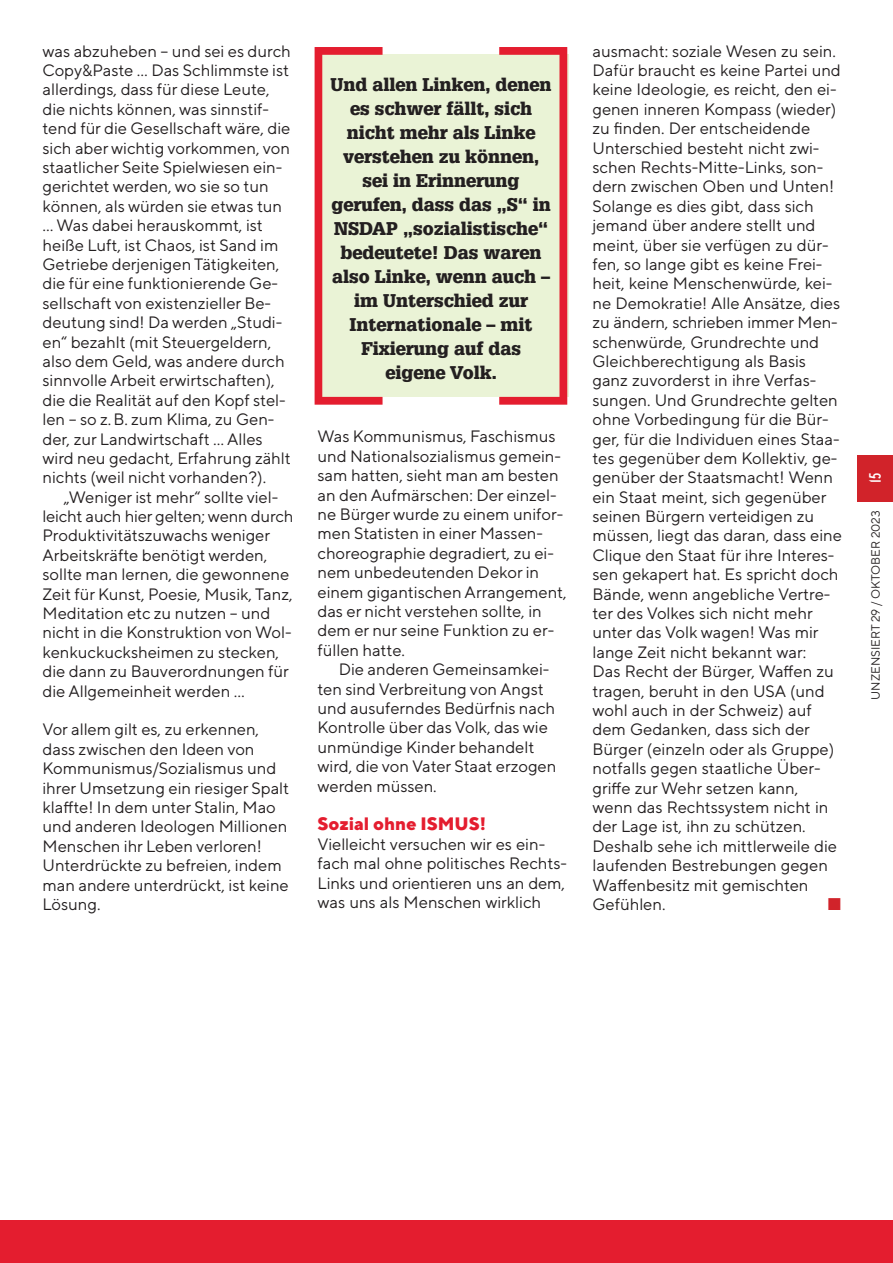
<style>
.page{position:relative;width:893px;height:1263px;background:#fff}
.page>*{position:absolute;margin:0;border:0;box-sizing:border-box;transform-origin:0 0}
.GSoE{font:100 388.8px "TT Norms Pro";color:#e41d2f}
.Zitat{font:900 18px/24px "Glypha";color:#231f20;text-align:center}
.Ü2{font:800 18px "TT Norms Pro";color:#e41d2f}
.GSoE-2{font:16.5px/19.4px "TT Norms Pro";color:#231f20}
.GSmE{font:16.5px/19.4px "TT Norms Pro";color:#231f20}
.t1{font:16.5px "Montebello Sans";color:#fff}
.t2{font:12px "TT Norms Pro";color:#231f20}
</style>
<div class="page">
<div style="left:857px;top:455px;width:36px;height:47px;background:#d1232a"></div>
<div style="left:0;top:1220px;width:893px;height:43px;background:#e41d2f"></div>
<div style="left:321px;top:54px;width:248px;height:343px;background:#eaf3d6"></div>
<p class="GSmE" style="left:43px;top:40px;width:250px">was abzuheben – und sei es durch Copy&amp;Paste ... Das Schlimmste ist allerdings, dass für diese Leute, die nichts können, was sinnstif&shy;tend für die Gesellschaft wäre, die sich aber wichtig vorkommen, von staatlicher Seite Spielwiesen ein&shy;gerichtet werden, wo sie so tun können, als würden sie etwas tun ... Was dabei herauskommt, ist heiße Luft, ist Chaos, ist Sand im Getriebe derjenigen Tätigkeiten, die für eine funktionierende Ge&shy;sellschaft von existenzieller Be&shy;deutung sind! Da werden „Studi&shy;en“ bezahlt (mit Steuergeldern, also dem Geld, was andere durch sinnvolle Arbeit erwirtschaften), die die Realität auf den Kopf stel&shy;len – so z.B. zum Klima, zu Gen&shy;der, zur Landwirtschaft ... Alles wird neu gedacht, Erfahrung zählt nichts (weil nicht vorhanden?).</p>
<p class="GSmE" style="left:43px;top:486px;width:252px;text-indent:21px">„Weniger ist mehr“ sollte viel&shy;leicht auch hier gelten; wenn durch<br>Produktivitätszuwachs weniger<br>Arbeitskräfte benötigt werden, sollte man lernen, die gewonnene<br>Zeit für Kunst, Poesie, Musik, Tanz,<br>Meditation etc zu nutzen – und nicht in die Konstruktion von Wol&shy;kenkuckucksheimen zu stecken, die dann zu Bauverordnungen für die Allgemeinheit werden ...</p>
<p class="GSoE-2" style="left:43px;top:719px;width:248px">Vor allem gilt es, zu erkennen, dass zwischen den Ideen von<br>Kommunismus/Sozialismus und ihrer Umsetzung ein riesiger Spalt klaffte! In dem unter Stalin, Mao und anderen Ideologen Millionen<br>Menschen ihr Leben verloren!<br>Unterdrückte zu befreien, indem man andere unterdrückt, ist keine<br>Lösung.</p>
<p class="GSoE" style="left:268px;top:-89px;width:347px">[ ]</p>
<p class="Zitat" style="left:330px;top:72px;width:223px">Und allen Linken, denen es schwer fällt, sich nicht mehr als Linke verstehen zu können, sei in Erinnerung gerufen, dass das „S“ in<br>NSDAP „sozialistische“ bedeutete! Das waren also Linke, wenn auch – im Unterschied zur<br>Internationale – mit<br>Fixierung auf das</p>
<p class="Zitat" style="left:385px;top:360px;width:113px">eigene Volk.</p>
<p class="GSoE-2" style="left:317px;top:426px;width:251px">Was Kommunismus, Faschismus und Nationalsozialismus gemein&shy;sam hatten, sieht man am besten an den Aufmärschen: Der einzel&shy;ne Bürger wurde zu einem unifor&shy;men Statisten in einer Massen&shy;choreographie degradiert, zu ei&shy;nem unbedeutenden Dekor in einem gigantischen Arrangement, das er nicht verstehen sollte, in dem er nur seine Funktion zu er&shy;füllen hatte.</p>
<p class="GSmE" style="left:317px;top:658px;width:240px;text-indent:21px">Die anderen Gemeinsamkei&shy;ten sind Verbreitung von Angst und ausuferndes Bedürfnis nach<br>Kontrolle über das Volk, das wie unmündige Kinder behandelt wird, die von Vater Staat erzogen werden müssen.</p>
<p class="Ü2" style="left:317px;top:810px;width:170px">Sozial ohne ISMUS!</p>
<p class="GSoE-2" style="left:317px;top:833px;width:249px">Vielleicht versuchen wir es ein&shy;fach mal ohne politisches Rechts-<br>Links und orientieren uns an dem, was uns als Menschen wirklich</p>
<p class="GSoE-2" style="left:592px;top:40px;width:251px">ausmacht: soziale Wesen zu sein.<br>Dafür braucht es keine Partei und keine Ideologie, es reicht, den ei&shy;genen inneren Kompass (wieder) zu finden. Der entscheidende<br>Unterschied besteht nicht zwi&shy;schen Rechts-Mitte-Links, son&shy;dern zwischen Oben und Unten!<br>Solange es dies gibt, dass sich jemand über andere stellt und meint, über sie verfügen zu dür&shy;fen, so lange gibt es keine Frei&shy;heit, keine Menschenwürde, kei&shy;ne Demokratie! Alle Ansätze, dies zu ändern, schrieben immer Men&shy;schenwürde, Grundrechte und<br>Gleichberechtigung als Basis ganz zuvorderst in ihre Verfas&shy;sungen. Und Grundrechte gelten ohne Vorbedingung für die Bür&shy;ger, für die Individuen eines Staa&shy;tes gegenüber dem Kollektiv, ge&shy;genüber der Staatsmacht! Wenn ein Staat meint, sich gegenüber seinen Bürgern verteidigen zu müssen, liegt das daran, dass eine<br>Clique den Staat für ihre Interes&shy;sen gekapert hat. Es spricht doch<br>Bände, wenn angebliche Vertre&shy;ter des Volkes sich nicht mehr unter das Volk wagen! Was mir lange Zeit nicht bekannt war:<br>Das Recht der Bürger, Waffen zu tragen, beruht in den USA (und wohl auch in der Schweiz) auf dem Gedanken, dass sich der<br>Bürger (einzeln oder als Gruppe) notfalls gegen staatliche Über&shy;griffe zur Wehr setzen kann, wenn das Rechtssystem nicht in der Lage ist, ihn zu schützen.<br>Deshalb sehe ich mittlerweile die laufenden Bestrebungen gegen<br>Waffenbesitz mit gemischten<br>Gefühlen.</p>
<p class="t1" style="left:864px;top:482px;width:12px;rotate:-90deg">15</p>
<p class="t2" style="left:867px;top:700px;width:191px;rotate:-90deg">UNZENSIERT 29 / OKTOBER 2023</p>
</div>
